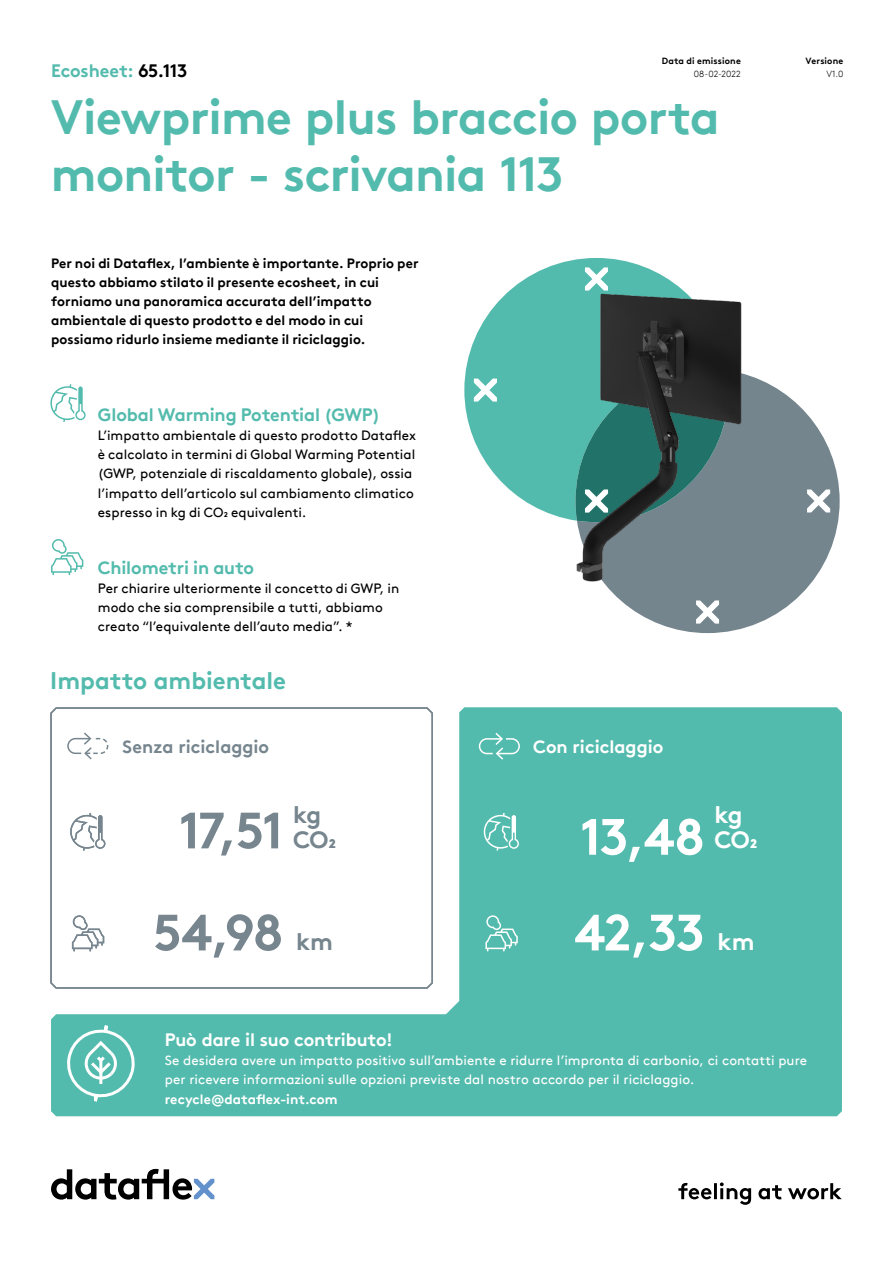
<style>
.page{position:relative;width:893px;height:1263px;background:#fff}
.page>*{position:absolute;margin:0;border:0;box-sizing:border-box;transform-origin:0 0}
.t1{font:700 51px "Brown Pro TT";letter-spacing:-.045em;color:#76858e}
.t2{font:700 51px "Brown Pro TT";letter-spacing:-.035em;color:#fff}
.t3{font:700 48px/57.4px "Brown Pro TT";letter-spacing:-.015em;color:#53bbad}
.t4{font:700 24px "Brown Pro TT";color:#53bbad}
.t5{font:700 24px/25.5px "Brown Pro TT";color:#76858e}
.t6{font:700 24px/25.5px "Brown Pro TT";color:#fff}
.t7{font:700 18px "Brown Pro TT";letter-spacing:-.01em;color:#53bbad}
.t8{font:700 18px "Brown Pro TT";letter-spacing:-.005em;color:#fff}
.t9{font:700 18px "Brown Pro TT";color:#76858e}
.t10{font:13.5px/19.2px "Brown Pro TT";letter-spacing:.005em;color:#000}
.t11{font:700 13.5px/19.2px "Brown Pro TT";letter-spacing:.005em;color:#000}
.t12{font:13.5px/19.2px "Brown Pro TT";letter-spacing:.005em;color:#fff}
.t13{font:700 13.5px "Brown Pro TT";color:#fff}
.t14{font:700 9px "Brown Pro TT";letter-spacing:.02em;color:#000}
.t15{font:300 9px "Brown Pro TT";letter-spacing:.005em;color:#000}
.s1{color:#000}
.s2{font-size:24px}
</style>
<div class="page">
<svg style="left:446px;top:1001px;width:13px;height:13px"></svg>
<div style="left:459px;top:707px;width:383px;height:307px;background:#53bbad"></div>
<svg style="left:50px;top:707px;width:383px;height:282px"></svg>
<svg style="left:662px;top:475px;width:178px;height:158px"></svg>
<svg style="left:51px;top:1169px;width:163px;height:30px"></svg>
<svg style="left:678px;top:1182px;width:164px;height:23px"></svg>
<img style="left:464px;top:258px;width:373px;height:367px">
<div style="left:51px;top:1014px;width:791px;height:102px;background:#53bbad"></div>
<svg style="left:479px;top:733px;width:41px;height:27px"></svg>
<svg style="left:67px;top:732px;width:41px;height:27px"></svg>
<svg style="left:66px;top:1025px;width:70px;height:79px;background:#74c8bc"></svg>
<svg style="left:51px;top:539px;width:32px;height:36px"></svg>
<svg style="left:72px;top:915px;width:32px;height:36px"></svg>
<svg style="left:485px;top:915px;width:33px;height:36px"></svg>
<svg style="left:50px;top:384px;width:36px;height:38px"></svg>
<svg style="left:70px;top:813px;width:35px;height:38px"></svg>
<svg style="left:483px;top:813px;width:36px;height:38px"></svg>
<h3 class="t7" style="left:51px;top:56px;width:138px">Ecosheet: <span class="s1">65.113</span></h3>
<p class="t14" style="left:662px;top:53px;width:81px">Data di emissione</p>
<p class="t15" style="left:694px;top:67px;width:49px">08-02-2022</p>
<h2 class="t3" style="left:51px;top:83px;width:670px">Viewprime plus braccio porta monitor - scrivania 113</h2>
<p class="t11" style="left:51px;top:252px;width:369px">Per noi di Dataflex, l’ambiente è importante. Proprio per questo abbiamo stilato il presente ecosheet, in cui forniamo una panoramica accurata dell’impatto ambientale di questo prodotto e del modo in cui possiamo ridurlo insieme mediante il riciclaggio.</p>
<h3 class="t7" style="left:98px;top:400px;width:284px">Global Warming Potential (GWP)</h3>
<p class="t10" style="left:98px;top:425px;width:320px">L’impatto ambientale di questo prodotto Dataflex è calcolato in termini di Global Warming Potential (GWP, potenziale di riscaldamento globale), ossia l’impatto dell’articolo sul cambiamento climatico espresso in kg di CO₂ equivalenti.</p>
<h3 class="t7" style="left:98px;top:553px;width:158px">Chilometri in auto</h3>
<p class="t10" style="left:98px;top:578px;width:303px">Per chiarire ulteriormente il concetto di GWP, in modo che sia comprensibile a tutti, abbiamo creato “l’equivalente dell’auto media”. *</p>
<h3 class="t4" style="left:50px;top:661px;width:237px">Impatto ambientale</h3>
<h3 class="t9" style="left:123px;top:732px;width:148px">Senza riciclaggio</h3>
<h3 class="t8" style="left:533px;top:732px;width:132px">Con riciclaggio</h3>
<h3 class="t5" style="left:293px;top:799px;width:45px">kg<br>CO2</h3>
<h3 class="t6" style="left:714px;top:799px;width:45px">kg<br>CO2</h3>
<h1 class="t1" style="left:179px;top:789px;width:106px">17,51</h1>
<h1 class="t2" style="left:580px;top:795px;width:127px">13,48</h1>
<h1 class="t1" style="left:153px;top:891px;width:181px">54,98 <span class="s2">km</span></h1>
<h1 class="t2" style="left:574px;top:891px;width:182px">42,33 <span class="s2">km</span></h1>
<p class="t14" style="left:806px;top:53px;width:39px">Versione</p>
<p class="t15" style="left:826px;top:67px;width:18px">V1.0</p>
<h3 class="t8" style="left:165px;top:1025px;width:229px">Può dare il suo contributo!</h3>
<p class="t12" style="left:165px;top:1050px;width:644px">Se desidera avere un impatto positivo sull’ambiente e ridurre l’impronta di carbonio, ci contatti pure per ricevere informazioni sulle opzioni previste dal nostro accordo per il riciclaggio.</p>
<p class="t13" style="left:165px;top:1088px;width:174px">recycle@dataflex-int.com</p>
</div>
